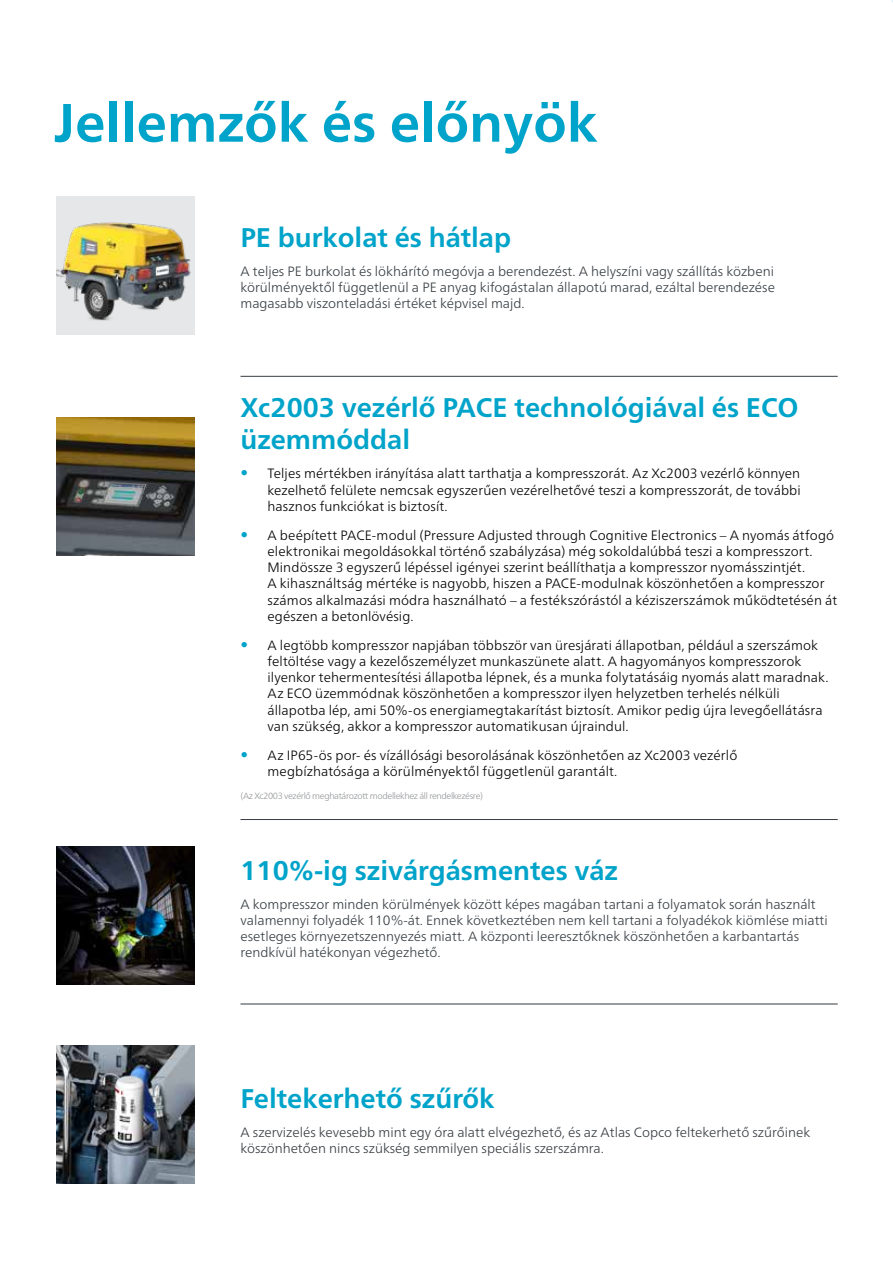
<style>
.page{position:relative;width:893px;height:1263px;background:#fff}
.page>*{position:absolute;margin:0;border:0;box-sizing:border-box;transform-origin:0 0}
.t1{font:700 54px "Neue Frutiger World";color:#00a3c9}
.t2{font:700 27px/32.4px "Neue Frutiger World";color:#00a3c9}
.t3{font:300 13.5px/16.2px "Neue Frutiger World";letter-spacing:.01em;color:#000}
.t4{font:300 13.5px/16.2px "Neue Frutiger World";color:#373d42}
.t5{font:300 9px "Neue Frutiger World";letter-spacing:-.04em;color:#939598}
.s1{font-size:15.75px;color:#00a3c9}
</style>
<div class="page">
<img style="left:56px;top:196px;width:138px;height:138px">
<img style="left:56px;top:418px;width:138px;height:138px">
<img style="left:56px;top:847px;width:138px;height:138px">
<img style="left:56px;top:1045px;width:138px;height:138px">
<hr style="left:240px;top:376px;width:598px;height:1px;background:#373d42">
<hr style="left:240px;top:819px;width:598px;height:1px;background:#373d42">
<hr style="left:240px;top:1004px;width:598px;height:1px;background:#373d42">
<h1 class="t1" style="left:54px;top:75px;width:545px">Jellemzők és előnyök</h1>
<h2 class="t2" style="left:240px;top:221px;width:272px">PE burkolat és hátlap</h2>
<p class="t4" style="left:240px;top:263px;width:536px;text-align:justify">A teljes PE burkolat és lökhárító megóvja a berendezést. A helyszíni vagy szállítás közbeni körülményektől függetlenül a PE anyag kifogástalan állapotú marad, ezáltal berendezése magasabb viszonteladási értéket képvisel majd.</p>
<h2 class="t2" style="left:240px;top:391px;width:560px">Xc2003 vezérlő PACE technológiával és ECO üzemmóddal</h2>
<p class="t3" style="left:267px;top:466px;width:535px;text-align:justify;text-indent:-27px"><span class="s1">•</span> Teljes mértékben irányítása alatt tarthatja a kompresszorát. Az Xc2003 vezérlő könnyen kezelhető felülete nemcsak egyszerűen vezérelhetővé teszi a kompresszorát, de további hasznos funkciókat is biztosít.</p>
<p class="t3" style="left:267px;top:527px;width:571px;text-indent:-27px"><span class="s1">•</span> A beépített PACE-modul (Pressure Adjusted through Cognitive Electronics – A nyomás átfogó elektronikai megoldásokkal történő szabályzása) még sokoldalúbbá teszi a kompresszort.<br>Mindössze 3 egyszerű lépéssel igényei szerint beállíthatja a kompresszor nyomásszintjét.<br>A kihasználtság mértéke is nagyobb, hiszen a PACE-modulnak köszönhetően a kompresszor számos alkalmazási módra használható – a festékszórástól a kéziszerszámok működtetésén át egészen a betonlövésig.</p>
<p class="t3" style="left:267px;top:637px;width:563px;text-indent:-27px"><span class="s1">•</span> A legtöbb kompresszor napjában többször van üresjárati állapotban, például a szerszámok feltöltése vagy a kezelőszemélyzet munkaszünete alatt. A hagyományos kompresszorok ilyenkor tehermentesítési állapotba lépnek, és a munka folytatásáig nyomás alatt maradnak.<br>Az ECO üzemmódnak köszönhetően a kompresszor ilyen helyzetben terhelés nélküli állapotba lép, ami 50%-os energiamegtakarítást biztosít. Amikor pedig újra levegőellátásra van szükség, akkor a kompresszor automatikusan újraindul.</p>
<p class="t3" style="left:267px;top:747px;width:471px;text-indent:-27px"><span class="s1">•</span> Az IP65-ös por- és vízállósági besorolásának köszönhetően az Xc2003 vezérlő megbízhatósága a körülményektől függetlenül garantált.</p>
<p class="t5" style="left:240px;top:789px;width:244px">(Az Xc2003 vezérlő meghatározott modellekhez áll rendelkezésre)</p>
<h2 class="t2" style="left:240px;top:854px;width:379px">110%-ig szivárgásmentes váz</h2>
<p class="t4" style="left:240px;top:896px;width:589px">A kompresszor minden körülmények között képes magában tartani a folyamatok során használt valamennyi folyadék 110%-át. Ennek következtében nem kell tartani a folyadékok kiömlése miatti esetleges környezetszennyezés miatt. A központi leeresztőknek köszönhetően a karbantartás rendkívül hatékonyan végezhető.</p>
<h2 class="t2" style="left:240px;top:1082px;width:256px">Feltekerhető szűrők</h2>
<p class="t4" style="left:240px;top:1124px;width:571px">A szervizelés kevesebb mint egy óra alatt elvégezhető, és az Atlas Copco feltekerhető szűrőinek köszönhetően nincs szükség semmilyen speciális szerszámra.</p>
</div>
